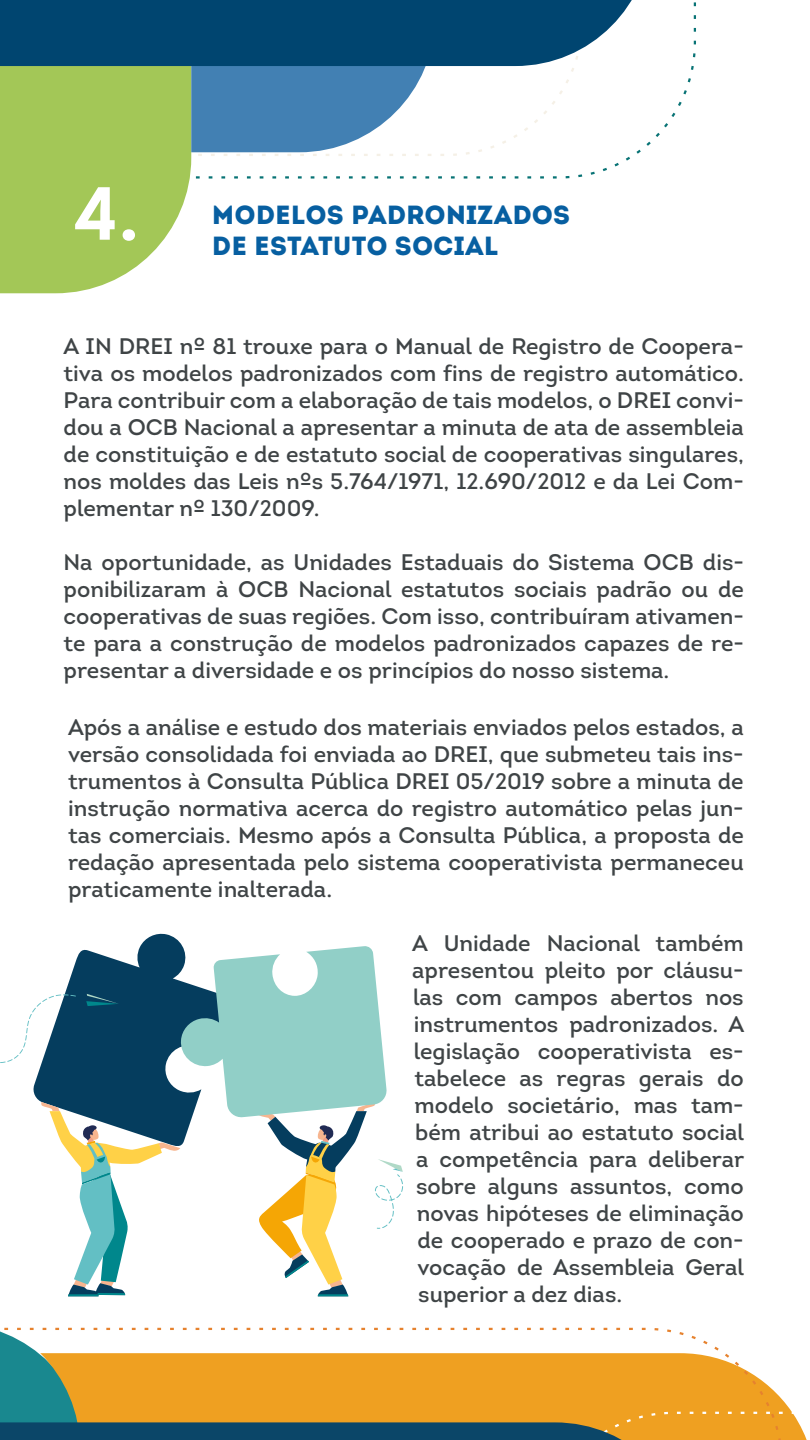
<style>
.page{position:relative;width:810px;height:1440px;background:#fff}
.page>*{position:absolute;margin:0;border:0;box-sizing:border-box;transform-origin:0 0}
.t1{font:700 75px "Intro";color:#fff}
.t2{font:26.25px "Intro";color:#075fa1}
.t3{font:22.5px/27px "Intro";color:#3f4446;text-align:justify}
</style>
<div class="page">
<svg style="left:191px;top:112px;width:485px;height:67px"></svg>
<svg style="left:191px;top:110px;width:393px;height:46px"></svg>
<svg style="left:0;top:152px;width:191px;height:141px;background:#b0cf6f"></svg>
<svg style="left:0;top:108px;width:435px;height:44px;background:#89b296"></svg>
<svg style="left:0;top:0;width:696px;height:108px"></svg>
<svg style="left:783px;top:1400px;width:24px;height:40px"></svg>
<svg style="left:0;top:1328px;width:783px;height:112px;fill:#efa021"></svg>
<svg style="left:0;top:933px;width:403px;height:363px"></svg>
<p class="t1" style="left:73px;top:166px;width:67px">4.</p>
<p class="t2" style="left:212px;top:199px;width:360px">MODELOS PADRONIZADOS</p>
<p class="t2" style="left:212px;top:230px;width:288px">DE ESTATUTO SOCIAL</p>
<p class="t3" style="left:64px;top:333px;width:682px">A IN DREI nº 81 trouxe para o Manual de Registro de Coopera&shy;tiva os modelos padronizados com fins de registro automático.<br>Para contribuir com a elaboração de tais modelos, o DREI convi&shy;dou a OCB Nacional a apresentar a minuta de ata de assembleia de constituição e de estatuto social de cooperativas singulares, nos moldes das Leis nºs 5.764/1971, 12.690/2012 e da Lei Com&shy;plementar nº 130/2009.</p>
<p class="t3" style="left:64px;top:549px;width:682px">Na oportunidade, as Unidades Estaduais do Sistema OCB dis&shy;ponibilizaram à OCB Nacional estatutos sociais padrão ou de cooperativas de suas regiões. Com isso, contribuíram ativamen&shy;te para a construção de modelos padronizados capazes de re&shy;presentar a diversidade e os princípios do nosso sistema.</p>
<p class="t3" style="left:68px;top:713px;width:677px">Após a análise e estudo dos materiais enviados pelos estados, a versão consolidada foi enviada ao DREI, que submeteu tais ins&shy;trumentos à Consulta Pública DREI 05/2019 sobre a minuta de instrução normativa acerca do registro automático pelas jun&shy;tas comerciais. Mesmo após a Consulta Pública, a proposta de redação apresentada pelo sistema cooperativista permaneceu praticamente inalterada.</p>
<p class="t3" style="left:412px;top:929px;width:334px">A Unidade Nacional também apresentou pleito por cláusu&shy;las com campos abertos nos instrumentos padronizados. A legislação cooperativista es&shy;tabelece as regras gerais do modelo societário, mas tam&shy;bém atribui ao estatuto social a competência para deliberar sobre alguns assuntos, como novas hipóteses de eliminação de cooperado e prazo de con&shy;vocação de Assembleia Geral superior a dez dias.</p>
</div>
